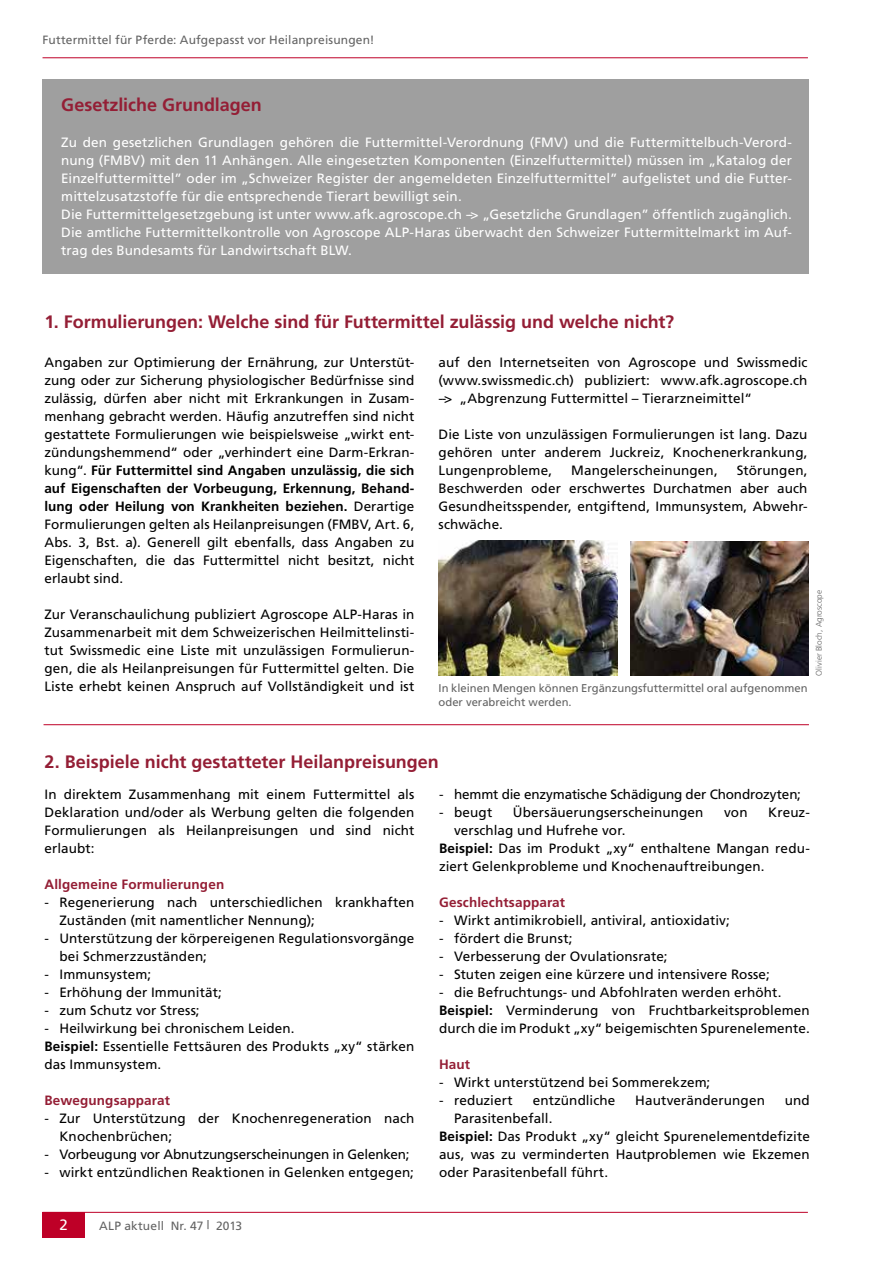
<style>
.page{position:relative;width:893px;height:1263px;background:#fff}
.page>*{position:absolute;margin:0;border:0;box-sizing:border-box;transform-origin:0 0}
.t1{font:700 18px "Frutiger";color:#941e35}
.t2{font:15px "Frutiger";color:#fff}
.t3{font:13.5px/18px "Frutiger";letter-spacing:.005em;color:#000}
.t4{font:13.5px/18px "Frutiger";letter-spacing:.01em;color:#fff}
.t5{font:700 13.5px "Frutiger";letter-spacing:.01em;color:#941e35}
.t6{font:12px "Frutiger";letter-spacing:.01em;color:#636363}
.t7{font:11.25px/13.5px "Frutiger";color:#636363}
.t8{font:300 8.25px "Frutiger";color:#636363}
.s1{font-weight:700}
</style>
<div class="page">
<hr style="left:42px;top:1212px;width:766px;height:1px;background:#be0027">
<div style="left:43px;top:1212px;width:42px;height:25px;background:#be0027"></div>
<hr style="left:43px;top:57px;width:765px;height:1px;background:#be0027">
<hr style="left:44px;top:724px;width:765px;height:1px;background:#be0027">
<div style="left:43px;top:79px;width:766px;height:195px;background:#9f9f9f"></div>
<img style="left:630px;top:542px;width:179px;height:133px">
<img style="left:438px;top:540px;width:179px;height:135px">
<p class="t6" style="left:43px;top:33px;width:334px">Futtermittel für Pferde: Aufgepasst vor Heilanpreisungen!</p>
<h1 class="t1" style="left:61px;top:94px;width:202px">Gesetzliche Grundlagen</h1>
<p class="t4" style="left:61px;top:134px;width:732px">Zu den gesetzlichen Grundlagen gehören die Futtermittel-Verordnung (FMV) und die Futtermittelbuch-Verord&shy;nung (FMBV) mit den 11 Anhängen. Alle eingesetzten Komponenten (Einzelfuttermittel) müssen im „Katalog der Einzelfuttermittel” oder im „Schweizer Register der angemeldeten Einzelfuttermittel” aufgelistet und die Futter&shy;mittelzusatzstoffe für die entsprechende Tierart bewilligt sein.<br>Die Futtermittelgesetzgebung ist unter www.afk.agroscope.ch --&gt; „Gesetzliche Grundlagen” öffentlich zugänglich.<br>Die amtliche Futtermittelkontrolle von Agroscope ALP-Haras überwacht den Schweizer Futtermittelmarkt im Auf&shy;trag des Bundesamts für Landwirtschaft BLW.</p>
<h1 class="t1" style="left:44px;top:312px;width:631px">1. Formulierungen: Welche sind für Futtermittel zulässig und welche nicht?</h1>
<p class="t3" style="left:44px;top:353px;width:371px;text-align:justify">Angaben zur Optimierung der Ernährung, zur Unterstüt&shy;zung oder zur Sicherung physiologischer Bedürfnisse sind zulässig, dürfen aber nicht mit Erkrankungen in Zusam&shy;menhang gebracht werden. Häufig anzutreffen sind nicht gestattete Formulierungen wie beispielsweise „wirkt ent&shy;zündungshemmend“ oder „verhindert eine Darm-Erkran&shy;kung“. <span class="s1">Für Futtermittel sind Angaben unzulässig, die sich auf Eigenschaften der Vorbeugung, Erkennung, Behand&shy;lung oder Heilung von Krankheiten beziehen.</span> Derartige Formulierungen gelten als Heilanpreisungen (FMBV, Art. 6, Abs. 3, Bst. a). Generell gilt ebenfalls, dass Angaben zu Eigenschaften, die das Futtermittel nicht besitzt, nicht erlaubt sind.</p>
<p class="t3" style="left:44px;top:605px;width:371px;text-align:justify">Zur Veranschaulichung publiziert Agroscope ALP-Haras in Zusammenarbeit mit dem Schweizerischen Heilmittelinsti&shy;tut Swissmedic eine Liste mit unzulässigen Formulierun&shy;gen, die als Heilanpreisungen für Futtermittel gelten. Die Liste erhebt keinen Anspruch auf Vollständigkeit und ist</p>
<p class="t3" style="left:439px;top:353px;width:370px;text-align:justify">auf den Internetseiten von Agroscope und Swissmedic (www.swissmedic.ch) publiziert: www.afk.agroscope.ch --&gt; „Abgrenzung Futtermittel – Tierarzneimittel“</p>
<p class="t3" style="left:439px;top:425px;width:370px;text-align:justify">Die Liste von unzulässigen Formulierungen ist lang. Dazu gehören unter anderem Juckreiz, Knochenerkrankung, Lungenprobleme,</p>
<p class="t3" style="left:571px;top:461px;width:148px">Mangelerscheinungen,</p>
<p class="t3" style="left:439px;top:461px;width:370px;text-align:justify;text-indent:298px">Störungen, Beschwerden oder erschwertes Durchatmen aber auch Gesundheitsspender, entgiftend, Immunsystem, Abwehr&shy;schwäche.</p>
<p class="t7" style="left:439px;top:682px;width:370px">In kleinen Mengen können Ergänzungsfuttermittel oral aufgenommen oder verabreicht werden.</p>
<p class="t8" style="left:814px;top:675px;width:87px;rotate:-90deg">Olivier Bloch, Agroscope</p>
<h1 class="t1" style="left:44px;top:751px;width:396px">2. Beispiele nicht gestatteter Heilanpreisungen</h1>
<p class="t3" style="left:44px;top:785px;width:371px;text-align:justify">In direktem Zusammenhang mit einem Futtermittel als Deklaration und/oder als Werbung gelten die folgenden Formulierungen als Heilanpreisungen und sind nicht erlaubt:</p>
<p class="t5" style="left:44px;top:876px;width:181px">Allgemeine Formulierungen</p>
<p class="t3" style="left:59px;top:893px;width:356px;text-indent:-15px">- Regenerierung nach unterschiedlichen krankhaften<br>Zuständen (mit namentlicher Nennung);</p>
<p class="t3" style="left:59px;top:929px;width:356px;text-indent:-15px">- Unterstützung der körpereigenen Regulationsvorgänge bei Schmerzzuständen;</p>
<p class="t3" style="left:44px;top:965px;width:108px">- Immunsystem;</p>
<p class="t3" style="left:44px;top:983px;width:179px">- Erhöhung der Immunität;</p>
<p class="t3" style="left:44px;top:1001px;width:157px">- zum Schutz vor Stress;</p>
<p class="t3" style="left:44px;top:1019px;width:371px">- Heilwirkung bei chronischem Leiden.<br><span class="s1">Beispiel:</span> Essentielle Fettsäuren des Produkts „xy“ stärken das Immunsystem.</p>
<p class="t5" style="left:44px;top:1092px;width:127px">Bewegungsapparat</p>
<p class="t3" style="left:59px;top:1109px;width:356px;text-indent:-15px">- Zur Unterstützung der Knochenregeneration nach<br>Knochenbrüchen;</p>
<p class="t3" style="left:44px;top:1145px;width:367px">- Vorbeugung vor Abnutzungserscheinungen in Gelenken;</p>
<p class="t3" style="left:44px;top:1163px;width:371px">- wirkt entzündlichen Reaktionen in Gelenken entgegen;</p>
<p class="t2" style="left:60px;top:1216px;width:10px">2</p>
<p class="t6" style="left:99px;top:1219px;width:145px">ALP aktuell Nr. 47 | 2013</p>
<p class="t3" style="left:439px;top:785px;width:363px">- hemmt die enzymatische Schädigung der Chondrozyten;</p>
<p class="t3" style="left:439px;top:803px;width:55px">- beugt</p>
<p class="t3" style="left:513px;top:803px;width:192px">Übersäuerungserscheinungen</p>
<p class="t3" style="left:724px;top:803px;width:25px">von</p>
<p class="t3" style="left:768px;top:803px;width:43px">Kreuz-</p>
<p class="t3" style="left:439px;top:821px;width:372px;text-indent:15px">verschlag und Hufrehe vor.<br><span class="s1">Beispiel:</span> Das im Produkt „xy“ enthaltene Mangan redu&shy;ziert Gelenkprobleme und Knochenauftreibungen.</p>
<p class="t5" style="left:439px;top:894px;width:128px">Geschlechtsapparat</p>
<p class="t3" style="left:439px;top:911px;width:292px">- Wirkt antimikrobiell, antiviral, antioxidativ;</p>
<p class="t3" style="left:439px;top:929px;width:135px">- fördert die Brunst;</p>
<p class="t3" style="left:439px;top:947px;width:230px">- Verbesserung der Ovulationsrate;</p>
<p class="t3" style="left:439px;top:965px;width:332px">- Stuten zeigen eine kürzere und intensivere Rosse;</p>
<p class="t3" style="left:439px;top:983px;width:372px">- die Befruchtungs- und Abfohlraten werden erhöht.<br><span class="s1">Beispiel:</span> Verminderung von Fruchtbarkeitsproblemen durch die im Produkt „xy“ beigemischten Spurenelemente.</p>
<p class="t5" style="left:439px;top:1056px;width:33px">Haut</p>
<p class="t3" style="left:439px;top:1073px;width:273px">- Wirkt unterstützend bei Sommerekzem;</p>
<p class="t3" style="left:439px;top:1091px;width:75px">- reduziert</p>
<p class="t3" style="left:533px;top:1091px;width:84px">entzündliche</p>
<p class="t3" style="left:635px;top:1091px;width:131px">Hautveränderungen</p>
<p class="t3" style="left:785px;top:1091px;width:27px">und</p>
<p class="t3" style="left:439px;top:1109px;width:372px;text-indent:15px">Parasitenbefall.<br><span class="s1">Beispiel:</span> Das Produkt „xy“ gleicht Spurenelementdefizite aus, was zu verminderten Hautproblemen wie Ekzemen oder Parasitenbefall führt.</p>
</div>
